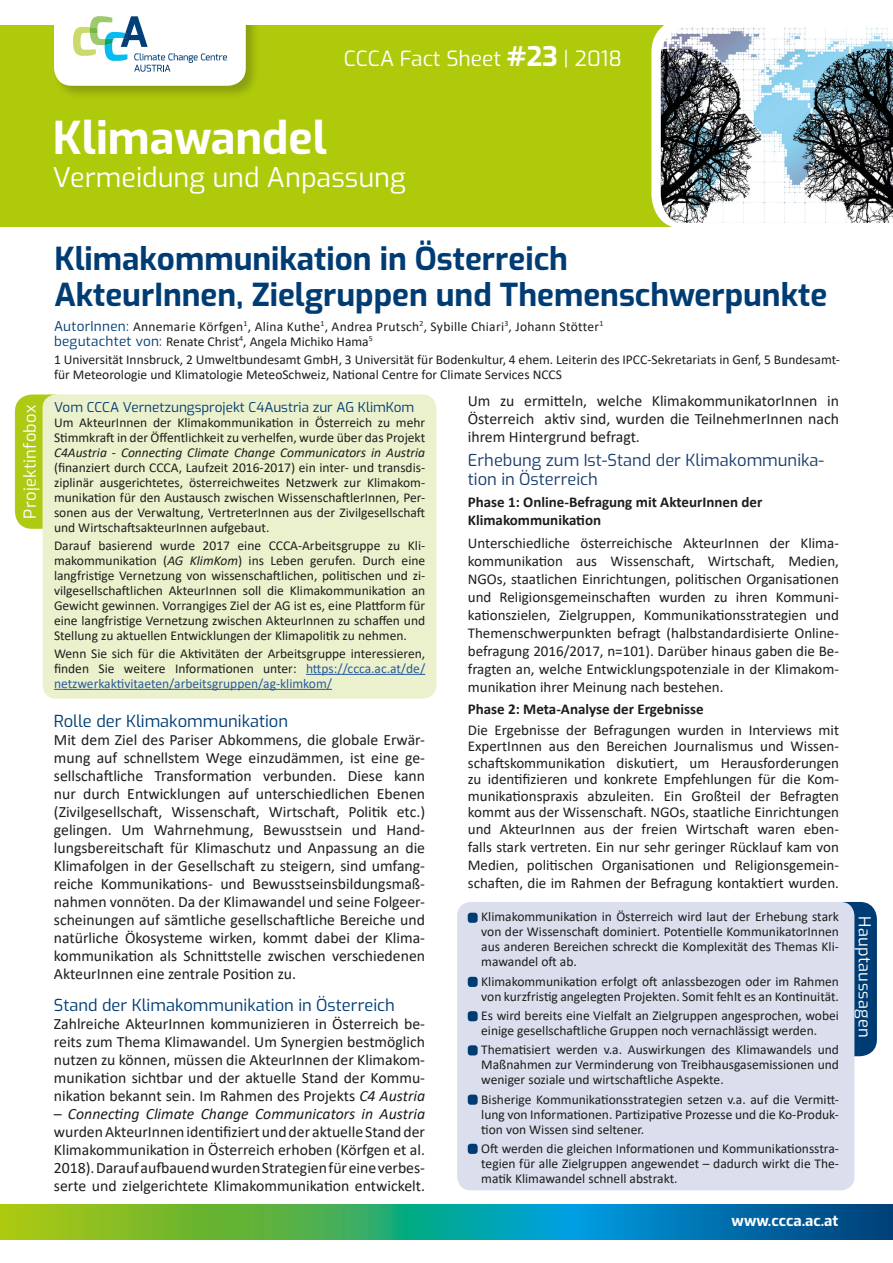
<style>
.page{position:relative;width:893px;height:1263px;background:#fff}
.page>*{position:absolute;margin:0;border:0;box-sizing:border-box;transform-origin:0 0}
.t1{font:700 45px "Exo";color:#fff}
.Überschrift{font:700 31.5px "Exo";color:#003c74}
.Haupt_Untertitel{font:27px "Exo";color:#fff}
.CCCA_Fact{font:21px "Exo";color:#fff}
.Text__ersatz{font:16.5px "Exo";color:#003c74}
.Text_a{font:16.5px/19.5px "Exo";color:#193d6f}
.t2{font:16.5px "Calibri";color:#fff}
.kleine_überschrift{font:16.5px "Exo";letter-spacing:.02em;color:#fff}
.Text__ersatz-2{font:15.75px/18px "Calibri";color:#1d1d1b;text-align:justify}
.Text_a-2{font:15.75px/18px "Calibri";color:#1d1d1b;text-align:justify}
.Text_a-3{font:15px/18px "Calibri";color:#1d1d1b;text-align:justify}
.Text_a-4{font:700 15px/18px "Calibri";color:#1d1d1b}
.t3{font:700 15px "Exo";color:#fff}
.Text__ersatz-3{font:13.5px/15px "Calibri";color:#1d1d1b;text-align:justify}
.liste{font:13.5px/15px "Calibri";color:#1d1d1b;text-align:justify}
.miniüberschrift{font:13.5px/15px "Calibri";color:#1d1d1b}
.miniüberschrift-2{font:13.5px "Calibri";letter-spacing:.02em;color:#1d1d1b}
.Text__ersatz-4{font:13.5px "Exo";color:#003c74}
.s1{font-weight:700;font-size:27px}
.s2{font-family:"Exo";color:#003c74}
.s3{font-style:italic}
.s4{color:#275b9c}
</style>
<div class="page">
<svg style="left:0;top:1204px;width:893px;height:35px;background:#309977"></svg>
<div style="left:824px;top:902px;width:53px;height:154px;background:#003c74;border-radius:17px"></div>
<div style="left:457px;top:902px;width:397px;height:288px;background:#dadeed;border-radius:14px"></div>
<div style="left:15px;top:394px;width:55px;height:135px;background:#afca15;border-radius:17px"></div>
<div style="left:43px;top:394px;width:393px;height:305px;background:#ecf1cd;border-radius:14px"></div>
<div style="left:0;top:25px;width:893px;height:201px;background:#afca0b"></div>
<div style="left:52px;top:0;width:208px;height:100px;background:#1d1d1b;opacity:.25"></div>
<svg style="left:651px;top:25px;width:242px;height:202px;background:#f4f7e3"></svg>
<div style="left:246px;top:0;width:647px;height:25px;background:#fff"></div>
<svg style="left:54px;top:0;width:192px;height:86px"></svg>
<div style="left:468px;top:913px;width:10px;height:10px;background:#003c74;border-radius:3px"></div>
<div style="left:468px;top:977px;width:10px;height:10px;background:#003c74;border-radius:3px"></div>
<div style="left:468px;top:1011px;width:10px;height:10px;background:#003c74;border-radius:3px"></div>
<div style="left:468px;top:1045px;width:10px;height:10px;background:#003c74;border-radius:3px"></div>
<div style="left:468px;top:1094px;width:10px;height:11px;background:#003c74;border-radius:3px"></div>
<div style="left:468px;top:1144px;width:10px;height:10px;background:#003c74;border-radius:3px"></div>
<img style="left:661px;top:27px;width:232px;height:196px">
<hr style="left:306px;top:674px;width:119px;height:1px;background:#275b9c">
<hr style="left:54px;top:689px;width:278px;height:1px;background:#275b9c">
<p class="t2" style="left:269px;top:40px;width:360px">CCCA Fact Sheet 1 | Klimawandel | Anpassung | 2014</p>
<p class="CCCA_Fact" style="left:344px;top:43px;width:279px">CCCA Fact Sheet <span class="s1">#23</span> | 2018</p>
<p class="t1" style="left:53px;top:104px;width:275px">Klimawandel</p>
<p class="Haupt_Untertitel" style="left:53px;top:157px;width:354px">Vermeidung und Anpassung</p>
<p class="kleine_überschrift" style="left:18px;top:519px;width:116px;rotate:-90deg">Projektinfobox</p>
<p class="Überschrift" style="left:54px;top:235px;width:515px">Klimakommunikation in Österreich</p>
<p class="Überschrift" style="left:54px;top:271px;width:774px">AkteurInnen, Zielgruppen und Themenschwerpunkte</p>
<p class="miniüberschrift-2" style="left:54px;top:317px;width:551px"><span class="s2">AutorInnen:</span> Annemarie Körfgen<sup>1</sup>, Alina Kuthe<sup>1</sup>, Andrea Prutsch<sup>2</sup>, Sybille Chiari<sup>3</sup>, Johann Stötter<sup>1</sup></p>
<p class="miniüberschrift" style="left:54px;top:334px;width:320px"><span class="s2">begutachtet von:</span> Renate Christ<sup>4</sup>, Angela Michiko Hama<sup>5</sup></p>
<p class="miniüberschrift" style="left:54px;top:352px;width:787px">1 Universität Innsbruck, 2 Umweltbundesamt GmbH, 3 Universität für Bodenkultur, 4 ehem. Leiterin des IPCC-Sekretariats in Genf, 5 Bundesamt&shy;für Meteorologie und Klimatologie MeteoSchweiz, National Centre for Climate Services NCCS</p>
<p class="Text__ersatz-4" style="left:54px;top:397px;width:362px">Vom CCCA Vernetzungsprojekt C4Austria zur AG KlimKom</p>
<p class="Text__ersatz-3" style="left:54px;top:414px;width:373px">Um AkteurInnen der Klimakommunikation in Österreich zu mehr Stimmkraft in der Öffentlichkeit zu verhelfen, wurde über das Projekt <span class="s3">C4Austria - Connecting Climate Change Communicators in Austria </span>(finanziert durch CCCA, Laufzeit 2016-2017) ein inter- und transdis&shy;ziplinär ausgerichtetes, österreichweites Netzwerk zur Klimakom&shy;munikation für den Austausch zwischen WissenschaftlerInnen, Per&shy;sonen aus der Verwaltung, VertreterInnen aus der Zivilgesellschaft und WirtschaftsakteurInnen aufgebaut.</p>
<p class="Text__ersatz-3" style="left:54px;top:537px;width:373px">Darauf basierend wurde 2017 eine CCCA-Arbeitsgruppe zu Kli&shy;makommunikation (<span class="s3">AG KlimKom</span>) ins Leben gerufen. Durch eine langfristige Vernetzung von wissenschaftlichen, politischen und zi&shy;vilgesellschaftlichen AkteurInnen soll die Klimakommunikation an Gewicht gewinnen. Vorrangiges Ziel der AG ist es, eine Plattform für eine langfristige Vernetzung zwischen AkteurInnen zu schaffen und Stellung zu aktuellen Entwicklungen der Klimapolitik zu nehmen.</p>
<p class="Text__ersatz-3" style="left:54px;top:645px;width:373px">Wenn Sie sich für die Aktivitäten der Arbeitsgruppe interessieren, finden Sie weitere Informationen unter: <span class="s4">https://ccca.ac.at/de/ netzwerkaktivitaeten/arbeitsgruppen/ag-klimkom/</span></p>
<p class="Text__ersatz" style="left:54px;top:709px;width:236px">Rolle der Klimakommunikation</p>
<p class="Text__ersatz-2" style="left:54px;top:730px;width:373px">Mit dem Ziel des Pariser Abkommens, die globale Erwär&shy;mung auf schnellstem Wege einzudämmen, ist eine ge&shy;sellschaftliche Transformation verbunden. Diese kann nur durch Entwicklungen auf unterschiedlichen Ebenen (Zivilgesellschaft, Wissenschaft, Wirtschaft, Politik etc.) gelingen. Um Wahrnehmung, Bewusstsein und Hand&shy;lungsbereitschaft für Klimaschutz und Anpassung an die Klimafolgen in der Gesellschaft zu steigern, sind umfang&shy;reiche Kommunikations- und Bewusstseinsbildungsmaß&shy;nahmen vonnöten. Da der Klimawandel und seine Folgeer&shy;scheinungen auf sämtliche gesellschaftliche Bereiche und natürliche Ökosysteme wirken, kommt dabei der Klima&shy;kommunikation als Schnittstelle zwischen verschiedenen AkteurInnen eine zentrale Position zu.</p>
<p class="Text__ersatz" style="left:54px;top:992px;width:343px">Stand der Klimakommunikation in Österreich</p>
<p class="Text_a-2" style="left:54px;top:1014px;width:373px">Zahlreiche AkteurInnen kommunizieren in Österreich be&shy;reits zum Thema Klimawandel. Um Synergien bestmöglich nutzen zu können, müssen die AkteurInnen der Klimakom&shy;munikation sichtbar und der aktuelle Stand der Kommu&shy;nikation bekannt sein. Im Rahmen des Projekts <span class="s3">C4 Austria</span></p>
<p class="Text_a-2" style="left:54px;top:1104px;width:373px"><span class="s3">– Connecting Climate Change Communicators in Austria </span>wurden AkteurInnen identifiziert und der aktuelle Stand der Klimakommunikation in Österreich erhoben (Körfgen et al.<br>2018). Darauf aufbauend wurden Strategien für eine verbes&shy;serte und zielgerichtete Klimakommunikation entwickelt.</p>
<p class="Text_a-2" style="left:468px;top:391px;width:373px">Um zu ermitteln, welche KlimakommunikatorInnen in Österreich aktiv sind, wurden die TeilnehmerInnen nach ihrem Hintergrund befragt.</p>
<p class="Text_a" style="left:468px;top:449px;width:358px">Erhebung zum Ist-Stand der Klimakommunika&shy;tion in Österreich</p>
<p class="Text_a-4" style="left:468px;top:493px;width:296px">Phase 1: Online-Befragung mit AkteurInnen der<br>Klimakommunikation</p>
<p class="Text_a-3" style="left:468px;top:533px;width:373px">Unterschiedliche österreichische AkteurInnen der Klima&shy;kommunikation aus Wissenschaft, Wirtschaft, Medien, NGOs, staatlichen Einrichtungen, politischen Organisationen und Religionsgemeinschaften wurden zu ihren Kommuni&shy;kationszielen, Zielgruppen, Kommunikationsstrategien und Themenschwerpunkten befragt (halbstandardisierte Online&shy;befragung 2016/2017, n=101). Darüber hinaus gaben die Be&shy;fragten an, welche Entwicklungspotenziale in der Klimakom&shy;munikation ihrer Meinung nach bestehen.</p>
<p class="Text_a-4" style="left:468px;top:700px;width:237px">Phase 2: Meta-Analyse der Ergebnisse</p>
<p class="Text_a-3" style="left:468px;top:721px;width:373px;line-height:16.5px">Die Ergebnisse der Befragungen wurden in Interviews mit ExpertInnen aus den Bereichen Journalismus und Wissen&shy;schaftskommunikation diskutiert, um Herausforderungen zu identifizieren und konkrete Empfehlungen für die Kom&shy;munikationspraxis abzuleiten. Ein Großteil der Befragten kommt aus der Wissenschaft. NGOs, staatliche Einrichtungen und AkteurInnen aus der freien Wirtschaft waren eben-</p>
<p class="Text_a-3" style="left:468px;top:837px;width:373px">falls stark vertreten. Ein nur sehr geringer Rücklauf kam von Medien, politischen Organisationen und Religionsgemein&shy;schaften, die im Rahmen der Befragung kontaktiert wurden.</p>
<p class="liste" style="left:481px;top:909px;width:359px">Klimakommunikation in Österreich wird laut der Erhebung stark von der Wissenschaft dominiert. Potentielle KommunikatorInnen aus anderen Bereichen schreckt die Komplexität des Themas Kli&shy;mawandel oft ab.</p>
<p class="liste" style="left:481px;top:973px;width:359px">Klimakommunikation erfolgt oft anlassbezogen oder im Rahmen von kurzfristig angelegten Projekten. Somit fehlt es an Kontinuität.</p>
<p class="liste" style="left:481px;top:1008px;width:359px">Es wird bereits eine Vielfalt an Zielgruppen angesprochen, wobei einige gesellschaftliche Gruppen noch vernachlässigt werden.</p>
<p class="liste" style="left:481px;top:1042px;width:359px">Thematisiert werden v.a. Auswirkungen des Klimawandels und Maßnahmen zur Verminderung von Treibhausgasemissionen und weniger soziale und wirtschaftliche Aspekte.</p>
<p class="liste" style="left:481px;top:1091px;width:359px">Bisherige Kommunikationsstrategien setzen v.a. auf die Vermitt&shy;lung von Informationen. Partizipative Prozesse und die Ko-Produk&shy;tion von Wissen sind seltener.</p>
<p class="liste" style="left:481px;top:1140px;width:359px">Oft werden die gleichen Informationen und Kommunikationsstra&shy;tegien für alle Zielgruppen angewendet – dadurch wirkt die The&shy;matik Klimawandel schnell abstrakt.</p>
<p class="t3" style="left:732px;top:1209px;width:108px">www.ccca.ac.at</p>
<p class="kleine_überschrift" style="left:877px;top:916px;width:123px;rotate:90deg">Hauptaussagen</p>
</div>
